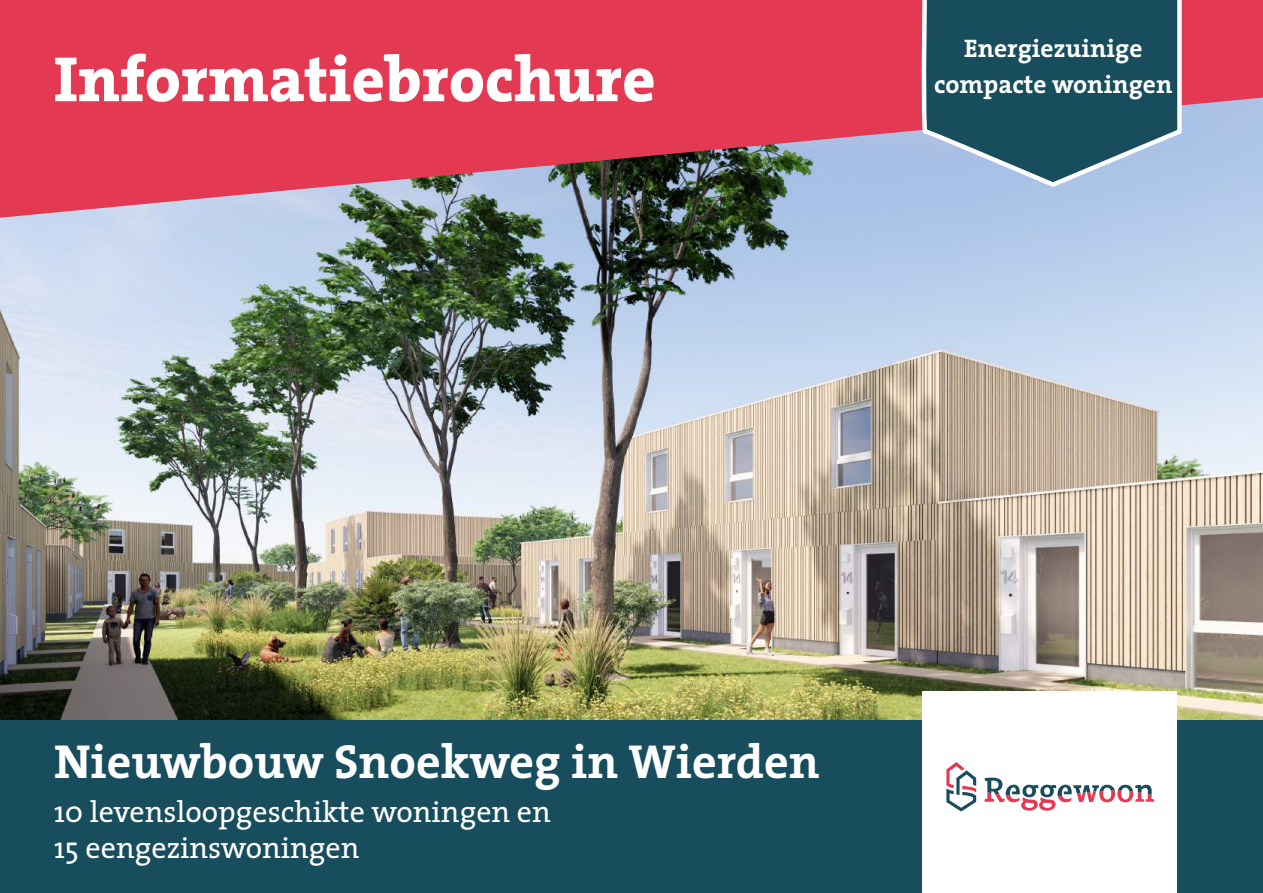
<style>
.page{position:relative;width:1263px;height:893px;background:#fff}
.page>*{position:absolute;margin:0;border:0;box-sizing:border-box;transform-origin:0 0}
.t1{font:800 64.5px "The Serif";color:#fff}
.t2{font:700 48px "The Serif";color:#fff}
.t3{font:30px/36px "The Serif";color:#fff}
.t4{font:700 25.5px/36px "The Serif";color:#fff;text-align:center}
</style>
<div class="page">
<img style="left:0;top:218px;width:1263px;height:503px">
<div style="left:0;top:721px;width:1263px;height:172px;background:#174d5c"></div>
<div style="left:922px;top:691px;width:254px;height:202px;background:#fff"></div>
<svg style="left:984px;top:778px;width:170px;height:33px"></svg>
<svg style="left:946px;top:762px;width:30px;height:49px"></svg>
<svg style="left:0;top:0;width:1263px;height:218px;background:#cd536a"></svg>
<svg style="left:921px;top:0;width:263px;height:191px;background:#3c697a"></svg>
<h1 class="t1" style="left:54px;top:25px;width:603px">Informatiebrochure</h1>
<p class="t4" style="left:934px;top:30px;width:240px">Energiezuinige compacte woningen</p>
<h2 class="t2" style="left:54px;top:721px;width:767px">Nieuwbouw Snoekweg in Wierden</h2>
<p class="t3" style="left:54px;top:793px;width:498px">10 levensloopgeschikte woningen en<br>15 eengezinswoningen</p>
</div>
